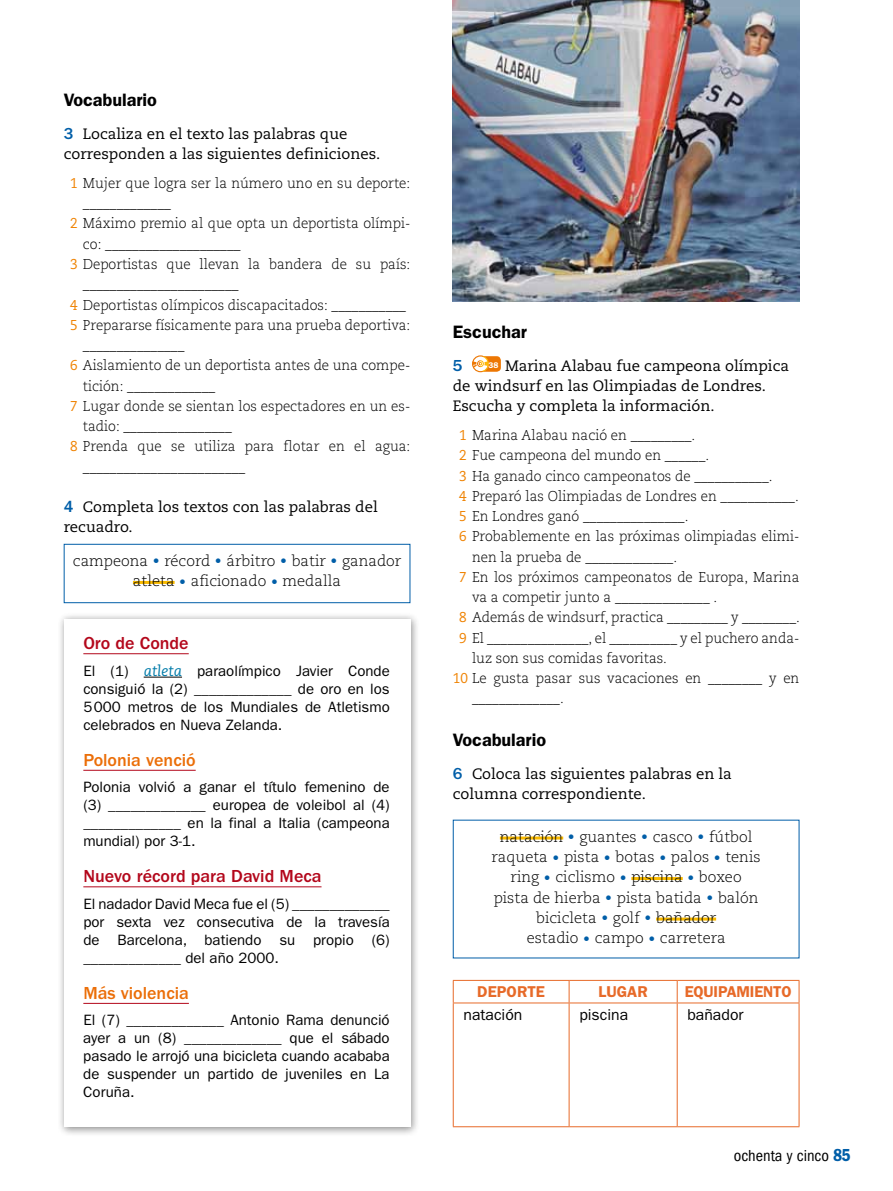
<style>
.page{position:relative;width:893px;height:1191px;background:#fff}
.page>*{position:absolute;margin:0;border:0;box-sizing:border-box;transform-origin:0 0}
.t1{font:500 18px "ITC Franklin Gothic Std";color:#b3071b}
.t2{font:600 18px "ITC Franklin Gothic Std";color:#000}
.t3{font:500 18px "ITC Franklin Gothic Std";color:#eb6e08}
.t4{font:condensed 16.5px "ITC Franklin Gothic Std";color:#000}
.t5{font:500 16.5px "ITC Franklin Gothic Std";color:#005ea8}
.t6{font:600 15.75px "ITC Franklin Gothic Std";letter-spacing:-.01em;color:#e76a29}
.t7{font:15.75px "ITC Franklin Gothic Std";color:#000}
.t8{font:15px/18px "ITC Franklin Gothic Std";color:#000;text-align:justify}
.t9{font:15px/20.2px "Caecilia LT Std";color:#000}
.t10{font:300 15px/20.2px "Caecilia LT Std";color:#000;text-align:center}
.t11{font:300 14.25px "Caecilia LT Std";color:#000;scale:.95 1}
.s1{font-family:"ITC Franklin Gothic Std";font-weight:500;font-size:16.5px;color:#005ea8}
.s2{font-weight:400;color:#ef8200}
.s3{font-family:"ITC Franklin Gothic Std";font-weight:400;font-size:27px;color:#005ea8}
.s4{font-family:"Caecilia LT Std";font-style:italic;color:#007ba9}
.s5{font-family:"ITC Franklin Gothic Std Dm Cd";font-stretch:normal;font-size:18px;color:#005ea8}
</style>
<div class="page">
<div style="left:57px;top:612px;width:363px;height:525px;background:#000;opacity:.45"></div>
<div style="left:64px;top:619px;width:346px;height:508px;background:#fff"></div>
<hr style="left:133px;top:581px;width:42px;height:3px;background:#fabb00">
<div style="left:64px;top:544px;width:346px;height:59px;border:1px solid #005ea8"></div>
<hr style="left:83px;top:653px;width:106px;height:1px;background:#b3071b">
<hr style="left:144px;top:676px;width:38px;height:1px;background:#000">
<hr style="left:83px;top:770px;width:113px;height:1px;background:#b3071b">
<hr style="left:83px;top:886px;width:239px;height:1px;background:#b3071b">
<hr style="left:83px;top:1003px;width:106px;height:1px;background:#b3071b">
<div style="left:480px;top:356px;width:21px;height:16px;background:#ed7703;border-radius:4px"></div>
<svg style="left:473px;top:356px;width:15px;height:16px"></svg>
<div style="left:472px;top:355px;width:17px;height:17px;border:1px solid #ed7703;border-radius:50%"></div>
<div style="left:477px;top:360px;width:7px;height:7px;border:1px solid #ed7703;border-radius:50%"></div>
<svg style="left:472px;top:361px;width:16px;height:6px"></svg>
<hr style="left:500px;top:836px;width:63px;height:3px;background:#fabb00">
<hr style="left:631px;top:877px;width:52px;height:3px;background:#fabb00">
<hr style="left:656px;top:917px;width:60px;height:3px;background:#fabb00">
<hr style="left:453px;top:980px;width:116px;height:1px;background:#e76a29">
<svg style="left:453px;top:980px;width:1px;height:22px"></svg>
<hr style="left:569px;top:980px;width:108px;height:1px;background:#e76a29">
<svg style="left:569px;top:980px;width:1px;height:22px"></svg>
<hr style="left:677px;top:980px;width:122px;height:1px;background:#e76a29">
<svg style="left:677px;top:980px;width:1px;height:22px"></svg>
<svg style="left:799px;top:980px;width:1px;height:22px"></svg>
<hr style="left:453px;top:1002px;width:116px;height:1px;background:#e76a29">
<hr style="left:453px;top:1003px;width:1px;height:123px;background:#e76a29">
<hr style="left:569px;top:1002px;width:108px;height:1px;background:#e76a29">
<hr style="left:569px;top:1003px;width:1px;height:123px;background:#e76a29">
<hr style="left:677px;top:1002px;width:122px;height:1px;background:#e76a29">
<hr style="left:677px;top:1003px;width:1px;height:123px;background:#e76a29">
<hr style="left:799px;top:1003px;width:1px;height:123px;background:#e76a29">
<hr style="left:453px;top:1126px;width:116px;height:1px;background:#e76a29">
<hr style="left:569px;top:1126px;width:108px;height:1px;background:#e76a29">
<hr style="left:677px;top:1126px;width:122px;height:1px;background:#e76a29">
<img style="left:453px;top:0;width:346px;height:301px">
<p class="t2" style="left:64px;top:89px;width:95px">Vocabulario</p>
<p class="t9" style="left:64px;top:124px;width:318px"><span class="s1">3</span> Localiza en el texto las palabras que corresponden a las siguientes definiciones.</p>
<p class="t11" style="left:70px;top:175px;width:360px"><span class="s2">1</span> Mujer que logra ser la número uno en su deporte:</p>
<p class="t11" style="left:83px;top:195px;width:94px">_____________</p>
<p class="t11" style="left:70px;top:215px;width:360px"><span class="s2">2</span> Máximo premio al que opta un deportista olímpi-</p>
<p class="t11" style="left:83px;top:236px;width:167px">co: ____________________</p>
<p class="t11" style="left:70px;top:256px;width:360px"><span class="s2">3</span> Deportistas que llevan la bandera de su país:</p>
<p class="t11" style="left:83px;top:276px;width:165px">_______________________</p>
<p class="t11" style="left:70px;top:296px;width:355px"><span class="s2">4</span> Deportistas olímpicos discapacitados: ___________</p>
<p class="t11" style="left:70px;top:317px;width:360px"><span class="s2">5</span> Prepararse físicamente para una prueba deportiva:</p>
<p class="t11" style="left:83px;top:337px;width:108px">_______________</p>
<p class="t11" style="left:70px;top:357px;width:360px"><span class="s2">6</span> Aislamiento de un deportista antes de una compe-</p>
<p class="t11" style="left:83px;top:377px;width:141px">tición: _____________</p>
<p class="t11" style="left:70px;top:398px;width:360px"><span class="s2">7</span> Lugar donde se sientan los espectadores en un es-</p>
<p class="t11" style="left:83px;top:418px;width:158px">tadio: ________________</p>
<p class="t11" style="left:70px;top:438px;width:360px"><span class="s2">8</span> Prenda que se utiliza para flotar en el agua:</p>
<p class="t11" style="left:83px;top:458px;width:172px">________________________</p>
<p class="t9" style="left:64px;top:497px;width:315px"><span class="s1">4</span> Completa los textos con las palabras del recuadro.</p>
<p class="t10" style="left:73px;top:551px;width:330px">campeona<span class="s3">•</span>récord<span class="s3">•</span>árbitro<span class="s3">•</span>batir<span class="s3">•</span>ganador atleta<span class="s3">•</span>aficionado<span class="s3">•</span>medalla</p>
<p class="t1" style="left:83px;top:633px;width:107px">Oro de Conde</p>
<p class="t8" style="left:83px;top:661px;width:308px">El (1) <span class="s4">atleta</span> paraolímpico Javier Conde consiguió la (2) _____________ de oro en los 5000 metros de los M undiales de Atletismo celebrados en N ueva Zelanda.</p>
<p class="t3" style="left:83px;top:749px;width:114px">Polonia venció</p>
<p class="t8" style="left:83px;top:778px;width:308px">Polonia volvió a ganar el título femenino de (3) _____________ europea de voleibol al (4) _____________ en la final a Italia (campeona mundial) por 3-1.</p>
<p class="t1" style="left:83px;top:866px;width:240px">Nuevo récord para David Meca</p>
<p class="t8" style="left:83px;top:894px;width:308px">El nadador David M eca fue el (5) _____________ por sexta vez consecutiva de la travesía de Barcelona, batiendo su propio (6) _____________ del año 2000.</p>
<p class="t3" style="left:83px;top:982px;width:107px">Más violencia</p>
<p class="t8" style="left:83px;top:1011px;width:308px">El (7) _____________ Antonio Rama denunció ayer a un (8) _____________ que el sábado pasado le arrojó una bicicleta cuando acababa de suspender un partido de juveniles en La Coruña.</p>
<p class="t2" style="left:453px;top:321px;width:76px">Escuchar</p>
<p class="t5" style="left:453px;top:356px;width:11px">5</p>
<p class="t9" style="left:453px;top:356px;width:338px;text-indent:36px"><sup>38</sup> Marina Alabau fue campeona olímpica de windsurf en las Olimpiadas de Londres.<br>Escucha y completa la información.</p>
<p class="t11" style="left:459px;top:427px;width:250px"><span class="s2">1</span> Marina Alabau nació en _________.</p>
<p class="t11" style="left:459px;top:447px;width:265px"><span class="s2">2</span> Fue campeona del mundo en ______.</p>
<p class="t11" style="left:459px;top:467px;width:331px"><span class="s2">3</span> Ha ganado cinco campeonatos de ___________.</p>
<p class="t11" style="left:459px;top:488px;width:359px"><span class="s2">4</span> Preparó las Olimpiadas de Londres en ___________.</p>
<p class="t11" style="left:459px;top:508px;width:243px"><span class="s2">5</span> En Londres ganó _______________.</p>
<p class="t11" style="left:459px;top:528px;width:360px"><span class="s2">6</span> Probablemente en las próximas olimpiadas elimi-</p>
<p class="t11" style="left:472px;top:548px;width:217px">nen la prueba de _____________.</p>
<p class="t11" style="left:459px;top:569px;width:360px"><span class="s2">7</span> En los próximos campeonatos de Europa, Marina</p>
<p class="t11" style="left:472px;top:589px;width:260px">va a competir junto a ______________ .</p>
<p class="t11" style="left:459px;top:609px;width:360px"><span class="s2">8</span> Además de windsurf, practica _________ y ________.</p>
<p class="t11" style="left:459px;top:629px;width:360px"><span class="s2">9</span> El _______________, el __________ y el puchero anda-</p>
<p class="t11" style="left:472px;top:650px;width:207px">luz son sus comidas favoritas.</p>
<p class="t11" style="left:453px;top:670px;width:366px"><span class="s2">10</span> Le gusta pasar sus vacaciones en ________ y en</p>
<p class="t11" style="left:472px;top:690px;width:98px">_____________.</p>
<p class="t2" style="left:453px;top:729px;width:95px">Vocabulario</p>
<p class="t9" style="left:453px;top:763px;width:280px"><span class="s1">6</span> Coloca las siguientes palabras en la columna correspondiente.</p>
<p class="t10" style="left:492px;top:827px;width:271px">natación<span class="s3">•</span>guantes<span class="s3">•</span>casco<span class="s3">•</span>fútbol raqueta<span class="s3">•</span>pista<span class="s3">•</span>botas<span class="s3">•</span>palos<span class="s3">•</span>tenis ring<span class="s3">•</span>ciclismo<span class="s3">•</span>piscina<span class="s3">•</span>boxeo pista de hierba<span class="s3">•</span>pista batida<span class="s3">•</span>balón bicicleta<span class="s3">•</span>golf<span class="s3">•</span>bañador estadio<span class="s3">•</span>campo<span class="s3">•</span>carretera</p>
<p class="t6" style="left:477px;top:982px;width:69px">DEPORTE</p>
<p class="t6" style="left:599px;top:982px;width:51px">LUGAR</p>
<p class="t6" style="left:685px;top:982px;width:89px">EQUIPAMIENTO</p>
<p class="t7" style="left:463px;top:1005px;width:60px">natación</p>
<p class="t7" style="left:579px;top:1005px;width:50px">piscina</p>
<p class="t7" style="left:687px;top:1005px;width:58px">bañador</p>
<p class="t4" style="left:734px;top:1146px;width:118px">ochenta y cinco <span class="s5">85</span></p>
</div>
